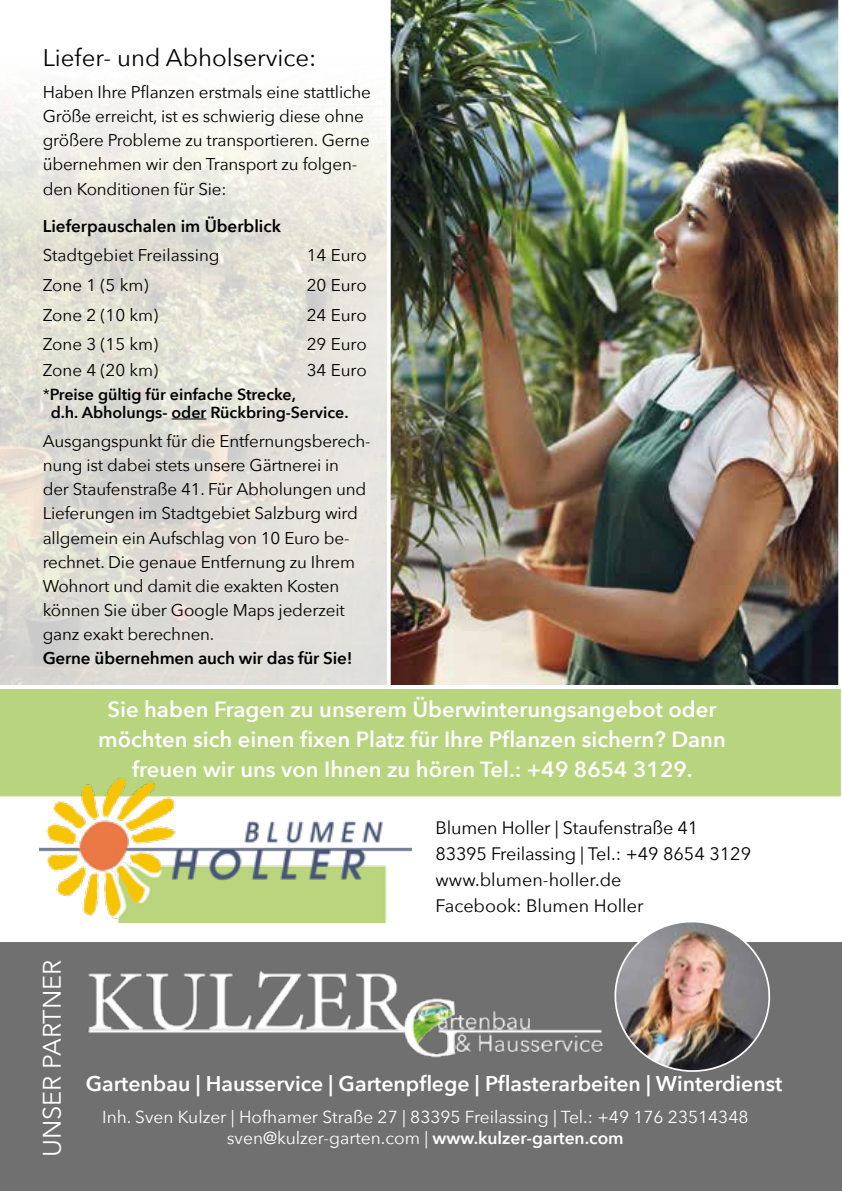
<style>
.page{position:relative;width:842px;height:1191px;background:#fff}
.page>*{position:absolute;margin:0;border:0;box-sizing:border-box;transform-origin:0 0}
.t1{font:25.4px "Avenir Next";color:#fff}
.t2{font:24px "Avenir Next";color:#000}
.t3{font:600 22px/30px "Avenir Next";color:#fff;text-align:center}
.t4{font:600 21.2px "Avenir Next";color:#fff}
.t5{font:18px/26px "Avenir Next";letter-spacing:-.01em;color:#000}
.t6{font:17.4px/21.2px "Avenir Next";color:#fff;text-align:center}
.t7{font:17px/24px "Avenir Next";letter-spacing:-.01em;color:#000}
.t8{font:600 17px "Avenir Next";letter-spacing:-.005em;color:#000}
.t9{font:600 16px/18px "Avenir Next";color:#000}
.s1{font-weight:400}
.s2{font-weight:600}
</style>
<div class="page">
<img style="left:0;top:95px;width:387px;height:590px">
<img style="left:390px;top:0;width:449px;height:685px">
<div style="left:0;top:689px;width:841px;height:108px;background:#b9d47f"></div>
<hr style="left:841px;top:574px;width:1px;height:112px;background:#b9d47f">
<hr style="left:172px;top:418px;width:34px;height:1px;background:#000">
<div style="left:0;top:942px;width:842px;height:249px;background:#717070"></div>
<img style="left:88px;top:971px;width:515px;height:87px">
<img style="left:40px;top:776px;width:371px;height:146px">
<img style="left:614px;top:922px;width:157px;height:150px">
<h2 class="t2" style="left:43px;top:38px;width:275px">Liefer- und Abholservice:</h2>
<p class="t7" style="left:43px;top:79px;width:330px">Haben Ihre Pflanzen erstmals eine stattliche Größe erreicht, ist es schwierig diese ohne größere Probleme zu transportieren. Gerne übernehmen wir den Transport zu folgen&shy;den Konditionen für Sie:</p>
<p class="t8" style="left:43px;top:211px;width:240px">Lieferpauschalen im Überblick</p>
<p class="t7" style="left:43px;top:243px;width:179px">Stadtgebiet Freilassing</p>
<p class="t7" style="left:307px;top:243px;width:62px">14 Euro</p>
<p class="t7" style="left:43px;top:272px;width:107px">Zone 1 (5 km)</p>
<p class="t7" style="left:307px;top:272px;width:62px">20 Euro</p>
<p class="t7" style="left:43px;top:302px;width:117px">Zone 2 (10 km)</p>
<p class="t7" style="left:307px;top:302px;width:62px">24 Euro</p>
<p class="t7" style="left:43px;top:332px;width:117px">Zone 3 (15 km)</p>
<p class="t7" style="left:307px;top:332px;width:62px">29 Euro</p>
<p class="t7" style="left:43px;top:357px;width:117px">Zone 4 (20 km)</p>
<p class="t7" style="left:307px;top:357px;width:62px">34 Euro</p>
<p class="t9" style="left:51px;top:385px;width:299px;text-indent:-8px"><span class="s1">*</span>Preise gültig für einfache Strecke,<br>d.h. Abholungs- oder Rückbring-Service.</p>
<p class="t7" style="left:43px;top:429px;width:329px">Ausgangspunkt für die Entfernungsberech&shy;nung ist dabei stets unsere Gärtnerei in<br>der Staufenstraße 41. Für Abholungen und Lieferungen im Stadtgebiet Salzburg wird allgemein ein Aufschlag von 10 Euro be&shy;rechnet. Die genaue Entfernung zu Ihrem Wohnort und damit die exakten Kosten können Sie über Google Maps jederzeit ganz exakt berechnen.</p>
<p class="t8" style="left:43px;top:643px;width:311px">Gerne übernehmen auch wir das für Sie!</p>
<p class="t3" style="left:98px;top:694px;width:629px">Sie haben Fragen zu unserem Überwinterungsangebot oder möchten sich einen fixen Platz für Ihre Pflanzen sichern? Dann freuen wir uns von Ihnen zu hören Tel.: +49 8654 3129.</p>
<h1 class="t1" style="left:31px;top:1157px;width:199px;rotate:-90deg">UNSER PARTNER</h1>
<p class="t5" style="left:435px;top:813px;width:317px">Blumen Holler | Staufenstraße 41<br>83395 Freilassing | Tel.: +49 8654 3129 www.blumen-holler.de<br>Facebook: Blumen Holler</p>
<p class="t4" style="left:86px;top:1065px;width:698px">Gartenbau | Hausservice | Gartenpflege | Pflasterarbeiten | Winterdienst</p>
<p class="t6" style="left:102px;top:1105px;width:648px">Inh. Sven Kulzer | Hofhamer Straße 27 | 83395 Freilassing | Tel.: +49 176 23514348 sven@kulzer-garten.com | <span class="s2">www.kulzer-garten.com</span></p>
</div>
